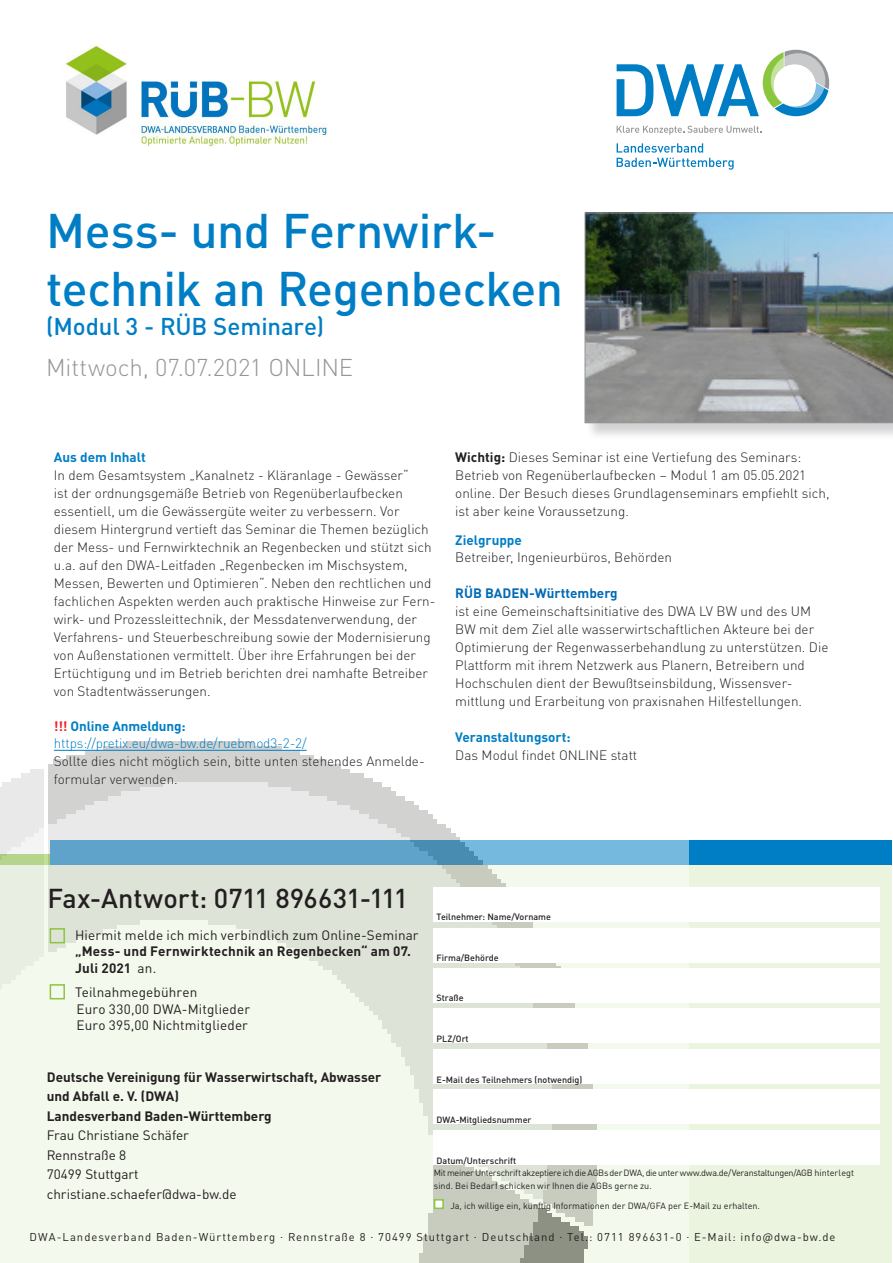
<style>
.page{position:relative;width:893px;height:1263px;background:#fff}
.page>*{position:absolute;margin:0;border:0;box-sizing:border-box;transform-origin:0 0}
.Merkblatt{font:500 48px/57.6px "DINOT";letter-spacing:-.01em;color:#007ec5}
.t1{font:500 27px "DINOT";letter-spacing:-.005em;color:#231f20}
.Merkblatt-2{font:300 24px "DINOT";color:#939598}
.Merkblatt-3{font:500 24px "DINOT";letter-spacing:-.005em;color:#007ec5}
.Fließtext{font:300 13.5px/18px "DINOT";color:#231f20}
.Anmeldesatz{font:700 13.5px/19.5px "DINOT";color:#231f20}
.Anmeldesatz-2{font:13.5px/19.5px "DINOT";color:#231f20}
.Fließtext-2{font:700 13.5px "DINOT";color:#007ec5}
.Bibl__Daten_fett{font:700 13.5px "DINOT";color:#007ec5}
.t2{font:11.25px "DINOT";letter-spacing:.09em;color:#231f20}
.t3{font:9px/12.5px "DINOT";letter-spacing:-.025em;color:#231f20}
.t4{font:500 9px "DINOT";color:#231f20}
.t5{font:9px "DINOT";color:#231f20}
.s1{font-weight:700;color:#ee1d23}
.s2{font-weight:700;color:#007ec5}
.s3{color:#007ec5}
.s4{font-weight:700}
.s5{font-weight:700;color:#006bb6}
.s6{font-weight:400}
</style>
<div class="page">
<div style="left:585px;top:213px;width:308px;height:227px;background:#231f20;opacity:.2"></div>
<img style="left:585px;top:213px;width:308px;height:210px">
<div style="left:50px;top:841px;width:842px;height:24px;background:#007ec5"></div>
<div style="left:0;top:865px;width:892px;height:398px;background:#ebf4de"></div>
<img style="left:0;top:741px;width:689px;height:522px">
<hr style="left:54px;top:750px;width:253px;height:1px;background:#007ec5">
<div style="left:50px;top:928px;width:15px;height:15px;border:2px solid #8bc63e"></div>
<div style="left:50px;top:984px;width:15px;height:15px;border:2px solid #8bc63e"></div>
<div style="left:434px;top:1199px;width:10px;height:10px;background:#fff;border:2px solid #8bc63e"></div>
<svg style="left:617px;top:126px;width:144px;height:9px"></svg>
<svg style="left:617px;top:50px;width:212px;height:66px"></svg>
<svg style="left:617px;top:143px;width:117px;height:27px"></svg>
<img style="left:65px;top:45px;width:262px;height:102px">
<div style="left:434px;top:888px;width:446px;height:34px;background:#fff"></div>
<div style="left:434px;top:928px;width:446px;height:34px;background:#fff"></div>
<div style="left:434px;top:968px;width:446px;height:34px;background:#fff"></div>
<div style="left:434px;top:1009px;width:446px;height:34px;background:#fff"></div>
<div style="left:434px;top:1090px;width:446px;height:34px;background:#fff"></div>
<div style="left:434px;top:1049px;width:446px;height:34px;background:#fff"></div>
<div style="left:434px;top:1130px;width:446px;height:34px;background:#fff"></div>
<p class="Merkblatt" style="left:46px;top:199px;width:518px">Mess- und Fernwirk&shy;technik an Regenbecken</p>
<p class="Merkblatt-3" style="left:46px;top:307px;width:279px">(Modul 3 - RÜB Seminare)</p>
<p class="Merkblatt-2" style="left:46px;top:349px;width:308px">Mittwoch, 07.07.2021 ONLINE</p>
<p class="Bibl__Daten_fett" style="left:54px;top:447px;width:94px">Aus dem Inhalt</p>
<p class="Fließtext" style="left:54px;top:466px;width:383px">In dem Gesamtsystem „Kanalnetz - Kläranlage - Gewässer“<br>ist der ordnungsgemäße Betrieb von Regenüberlaufbecken essentiell, um die Gewässergüte weiter zu verbessern. Vor diesem Hintergrund vertieft das Seminar die Themen bezüglich der Mess- und Fernwirktechnik an Regenbecken und stützt sich u.a. auf den DWA-Leitfaden „Regenbecken im Mischsystem, Messen, Bewerten und Optimieren“. Neben den rechtlichen und fachlichen Aspekten werden auch praktische Hinweise zur Fern&shy;wirk- und Prozessleittechnik, der Messdatenverwendung, der Verfahrens- und Steuerbeschreibung sowie der Modernisierung von Außenstationen vermittelt. Über ihre Erfahrungen bei der Ertüchtigung und im Betrieb berichten drei namhafte Betreiber von Stadtentwässerungen.</p>
<p class="Fließtext" style="left:54px;top:717px;width:372px"><span class="s1">!!!</span> <span class="s2">Online Anmeldung: </span><span class="s3">https://pretix.eu/dwa-bw.de/ruebmod3-2-2/<br></span>Sollte dies nicht möglich sein, bitte unten stehendes Anmelde&shy;formular verwenden.</p>
<p class="Fließtext" style="left:455px;top:448px;width:376px"><span class="s4">Wichtig:</span> Dieses Seminar ist eine Vertiefung des Seminars:<br>Betrieb von Regenüberlaufbecken – Modul 1 am 05.05.2021 online. Der Besuch dieses Grundlagenseminars empfiehlt sich, ist aber keine Voraussetzung.</p>
<p class="Fließtext" style="left:455px;top:531px;width:218px;line-height:16.2px"><span class="s2">Zielgruppe<br></span>Betreiber, Ingenieurbüros, Behörden</p>
<p class="Fließtext" style="left:455px;top:583px;width:375px"><span class="s5">RÜB BADEN-Württemberg<br></span>ist eine Gemeinschaftsinitiative des DWA LV BW und des UM BW mit dem Ziel alle wasserwirtschaftlichen Akteure bei der Optimierung der Regenwasserbehandlung zu unterstützen. Die Plattform mit ihrem Netzwerk aus Planern, Betreibern und Hochschulen dient der Bewußtseinsbildung, Wissensver&shy;mittlung und Erarbeitung von praxisnahen Hilfestellungen.</p>
<p class="Fließtext-2" style="left:455px;top:726px;width:117px">Veranstaltungsort:</p>
<p class="Fließtext" style="left:455px;top:745px;width:184px">Das Modul findet ONLINE statt</p>
<p class="t1" style="left:48px;top:878px;width:362px">Fax-Antwort: 0711 896631-111</p>
<p class="Anmeldesatz" style="left:75px;top:926px;width:345px;line-height:16.2px"><span class="s6">Hiermit melde ich mich verbindlich zum Online-Seminar </span>„Mess- und Fernwirktechnik an Regenbecken“ am 07.<br>Juli 2021 <span class="s6">an.</span></p>
<p class="Anmeldesatz-2" style="left:75px;top:983px;width:176px;line-height:16.2px">Teilnahmegebühren<br>Euro 330,00 DWA-Mitglieder<br>Euro 395,00 Nichtmitglieder</p>
<p class="Anmeldesatz" style="left:47px;top:1066px;width:336px">Deutsche Vereinigung für Wasserwirtschaft, Abwasser und Abfall e. V. (DWA)<br>Landesverband Baden-Württemberg</p>
<p class="Anmeldesatz-2" style="left:47px;top:1125px;width:144px">Frau Christiane Schäfer<br>Rennstraße 8</p>
<p class="Anmeldesatz-2" style="left:47px;top:1164px;width:191px">70499 Stuttgart christiane.schaefer@dwa-bw.de</p>
<p class="t4" style="left:437px;top:910px;width:116px">Teilnehmer: Name/Vorname</p>
<p class="t4" style="left:437px;top:951px;width:63px">Firma/Behörde</p>
<p class="t4" style="left:437px;top:991px;width:28px">Straße</p>
<p class="t4" style="left:437px;top:1032px;width:34px">PLZ/Ort</p>
<p class="t4" style="left:437px;top:1072px;width:147px">E-Mail des Teilnehmers (notwendig)</p>
<p class="t4" style="left:437px;top:1113px;width:96px">DWA-Mitgliedsnummer</p>
<p class="t4" style="left:437px;top:1153px;width:81px">Datum/Unterschrift</p>
<p class="t3" style="left:434px;top:1166px;width:422px">Mit meiner Unterschrift akzeptiere ich die AGBs der DWA, die unter www.dwa.de/Veranstaltungen/AGB hinterlegt sind. Bei Bedarf schicken wir Ihnen die AGBs gerne zu.</p>
<p class="t5" style="left:450px;top:1199px;width:311px">Ja, ich willige ein, künftig Informationen der DWA/GFA per E-Mail zu erhalten.</p>
<p class="t2" style="left:29px;top:1228px;width:807px">DWA-Landesverband Baden-Württemberg . Rennstraße 8 . 70499 Stuttgart . Deutschland . Tel.: 0711 896631-0 . E-Mail: info@dwa-bw.de</p>
</div>
